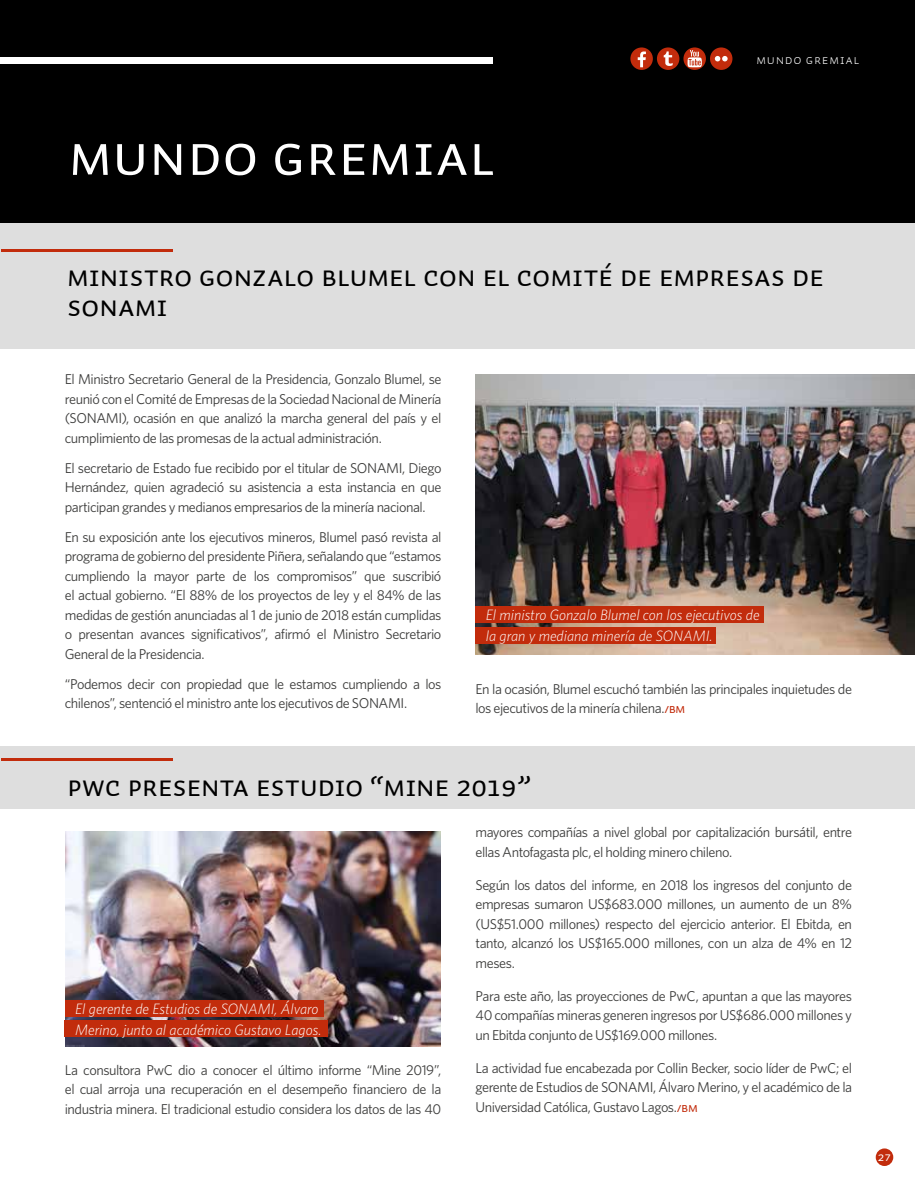
<style>
.page{position:relative;width:915px;height:1191px;background:#fff}
.page>*{position:absolute;margin:0;border:0;box-sizing:border-box;transform-origin:0 0}
.t1{font:60px "Auto 2 Regular Sm Cp";color:#fff}
.t2{font:30px/30px "Auto 2 Regular Sm Cp";letter-spacing:-.015em;color:#000}
.t3{font:italic 300 15px/21px "Whitney";color:#fff}
.t4{font:14.25px/19.5px "Whitney";letter-spacing:-.035em;color:#3c3c3b;text-align:justify}
.t5{font:13.5px "Auto 2 Light Sm Cp";letter-spacing:.05em;color:#fff}
.t6{font:12.75px "Auto 2 Regular Sm Cp";color:#fff}
.s1{font-family:"Auto 2 Regular Sm Cp";font-size:13.5px;color:#c22c0c}
</style>
<div class="page">
<div style="left:1px;top:0;width:913px;height:223px;background:#000"></div>
<div style="left:1px;top:223px;width:913px;height:126px;background:#dedede"></div>
<hr style="left:1px;top:249px;width:171px;height:2px;background:#c22c0c">
<div style="left:1px;top:746px;width:913px;height:62px;background:#dedede"></div>
<hr style="left:1px;top:758px;width:171px;height:3px;background:#c22c0c">
<img style="left:475px;top:374px;width:439px;height:280px">
<div style="left:475px;top:606px;width:288px;height:17px;background:#c22c0c"></div>
<div style="left:475px;top:626px;width:240px;height:17px;background:#c22c0c"></div>
<img style="left:65px;top:831px;width:375px;height:216px">
<div style="left:65px;top:999px;width:258px;height:17px;background:#c22c0c"></div>
<div style="left:65px;top:1019px;width:263px;height:17px;background:#c22c0c"></div>
<div style="left:875px;top:1148px;width:17px;height:18px;background:#c22c0c;border-radius:50%"></div>
<div style="left:0;top:57px;width:492px;height:7px;background:#fff"></div>
<div style="left:709px;top:47px;width:23px;height:23px;background:#c22c0c;border-radius:50%"></div>
<svg style="left:683px;top:47px;width:22px;height:23px"></svg>
<svg style="left:656px;top:47px;width:23px;height:23px"></svg>
<div style="left:630px;top:47px;width:22px;height:23px;background:#c22c0c;border-radius:50%"></div>
<svg style="left:663px;top:51px;width:9px;height:15px"></svg>
<svg style="left:714px;top:56px;width:13px;height:5px"></svg>
<svg style="left:637px;top:51px;width:8px;height:16px"></svg>
<svg style="left:687px;top:50px;width:14px;height:17px"></svg>
<h1 class="t1" style="left:69px;top:120px;width:428px">MUNDO GREMIAL</h1>
<p class="t5" style="left:756px;top:51px;width:105px">MUNDO GREMIAL</p>
<h2 class="t2" style="left:67px;top:262px;width:758px">MINISTRO GONZALO BLUMEL CON EL COMITÉ DE EMPRESAS DE<br>SONAMI</h2>
<p class="t4" style="left:65px;top:369px;width:378px">El Ministro Secretario General de la Presidencia, Gonzalo Blumel, se reunió con el Comité de Empresas de la Sociedad Nacional de Minería (SONAMI), ocasión en que analizó la marcha general del país y el cumplimiento de las promesas de la actual administración.</p>
<p class="t4" style="left:65px;top:458px;width:378px">El secretario de Estado fue recibido por el titular de SONAMI, Diego Hernández, quien agradeció su asistencia a esta instancia en que participan grandes y medianos empresarios de la minería nacional.</p>
<p class="t4" style="left:65px;top:527px;width:378px">En su exposición ante los ejecutivos mineros, Blumel pasó revista al programa de gobierno del presidente Piñera, señalando que “estamos cumpliendo la mayor parte de los compromisos” que suscribió el actual gobierno. “El 88% de los proyectos de ley y el 84% de las medidas de gestión anunciadas al 1 de junio de 2018 están cumplidas o presentan avances significativos”, afirmó el Ministro Secretario General de la Presidencia.</p>
<p class="t4" style="left:65px;top:674px;width:378px">“Podemos decir con propiedad que le estamos cumpliendo a los chilenos”, sentenció el ministro ante los ejecutivos de SONAMI.</p>
<p class="t4" style="left:475px;top:678px;width:378px">En la ocasión, Blumel escuchó también las principales inquietudes de los ejecutivos de la minería chilena.<span class="s1">/BM</span></p>
<p class="t3" style="left:485px;top:604px;width:275px">El ministro Gonzalo Blumel con los ejecutivos de la gran y mediana minería de SONAMI.</p>
<h2 class="t2" style="left:67px;top:772px;width:465px">PWC PRESENTA ESTUDIO “MINE 2019”</h2>
<p class="t3" style="left:75px;top:997px;width:248px">El gerente de Estudios de SONAMI, Álvaro<br>Merino, junto al académico Gustavo Lagos.</p>
<p class="t4" style="left:65px;top:1059px;width:378px">La consultora PwC dio a conocer el último informe “Mine 2019”, el cual arroja una recuperación en el desempeño financiero de la industria minera. El tradicional estudio considera los datos de las 40</p>
<p class="t4" style="left:475px;top:822px;width:378px">mayores compañías a nivel global por capitalización bursátil, entre ellas Antofagasta plc, el holding minero chileno.</p>
<p class="t4" style="left:475px;top:874px;width:378px">Según los datos del informe, en 2018 los ingresos del conjunto de empresas sumaron US$683.000 millones, un aumento de un 8% (US$51.000 millones) respecto del ejercicio anterior. El Ebitda, en tanto, alcanzó los US$165.000 millones, con un alza de 4% en 12 meses.</p>
<p class="t4" style="left:475px;top:985px;width:378px">Para este año, las proyecciones de PwC, apuntan a que las mayores 40 compañías mineras generen ingresos por US$686.000 millones y un Ebitda conjunto de US$169.000 millones.</p>
<p class="t4" style="left:475px;top:1057px;width:378px">La actividad fue encabezada por Collin Becker, socio líder de PwC; el gerente de Estudios de SONAMI, Álvaro Merino, y el académico de la Universidad Católica, Gustavo Lagos.<span class="s1">/BM</span></p>
<p class="t6" style="left:877px;top:1149px;width:15px">27</p>
</div>
